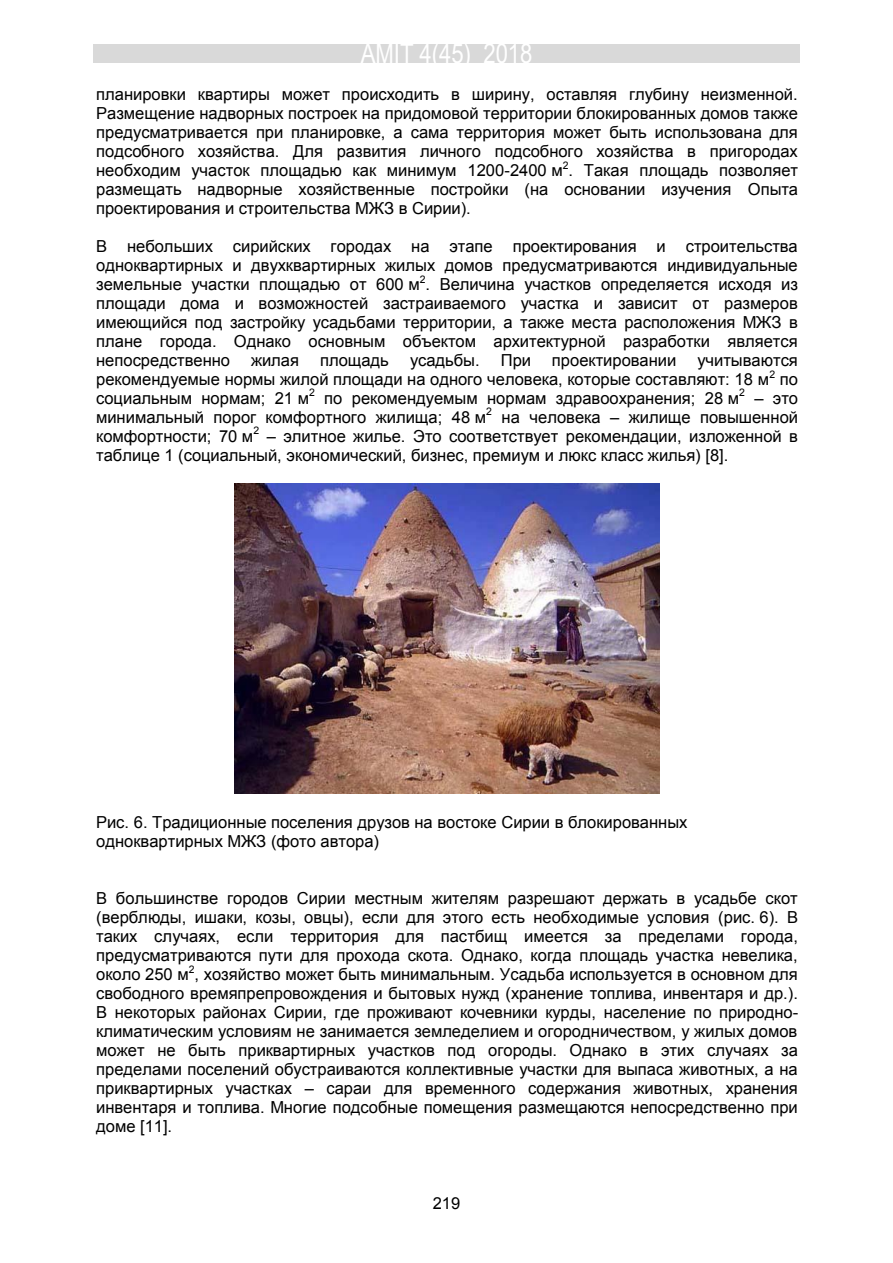
<style>
.page{position:relative;width:893px;height:1263px;background:#fff}
.page>*{position:absolute;margin:0;border:0;box-sizing:border-box;transform-origin:0 0}
.t1{font:27px "Arial Narrow";color:#fff}
.t2{font:16.5px/19px "Arial";color:#000;text-align:justify}
.t3{font:16.5px "Arial";color:#000}
.t4{font:10.5px "Arial";color:#000}
.s1{font-style:inherit}
</style>
<div class="page">
<div style="left:93px;top:44px;width:707px;height:19px;background:#d9d9d9"></div>
<img style="left:234px;top:483px;width:426px;height:311px">
<h1 class="t1" style="left:361px;top:34px;width:173px">AMIT 4(45) 2018</h1>
<p class="t2" style="left:96px;top:85px;width:703px">планировки квартиры может происходить в ширину, оставляя глубину неизменной.<br>Размещение надворных построек на придомовой территории блокированных домов также предусматривается при планировке, а сама территория может быть использована для подсобного хозяйства. Для развития личного подсобного хозяйства в пригородах необходим участок площадью как минимум 1200<span class="s1">-2400</span> м . Такая площадь позволяет</p>
<p class="t4" style="left:563px;top:158px;width:7px">2</p>
<p class="t2" style="left:96px;top:180px;width:703px">размещать надворные хозяйственные постройки (на основании изучения Опыта проектирования и строительства МЖЗ в Сирии).</p>
<p class="t2" style="left:96px;top:237px;width:703px">В небольших сирийских городах на этапе проектирования и строительства одноквартирных и двухквартирных жилых домов предусматриваются индивидуальные земельные участки площадью от 600 м . Величина участков определяется исходя из</p>
<p class="t4" style="left:420px;top:272px;width:7px">2</p>
<p class="t2" style="left:96px;top:294px;width:703px">площади дома и возможностей застраиваемого участка и зависит от размеров имеющийся под застройку усадьбами территории, а также места расположения МЖЗ в плане города. Однако основным объектом архитектурной разработки является непосредственно</p>
<p class="t2" style="left:251px;top:351px;width:50px">жилая</p>
<p class="t2" style="left:320px;top:351px;width:70px">площадь</p>
<p class="t2" style="left:410px;top:351px;width:71px">усадьбы.</p>
<p class="t2" style="left:501px;top:351px;width:32px">При</p>
<p class="t2" style="left:552px;top:351px;width:126px">проектировании</p>
<p class="t2" style="left:96px;top:351px;width:703px;text-indent:601px">учитываются рекомендуемые нормы жилой площади на одного человека, которые составляют: 18 м</p>
<p class="t4" style="left:769px;top:367px;width:7px">2</p>
<p class="t2" style="left:780px;top:370px;width:20px">по</p>
<p class="t2" style="left:96px;top:389px;width:215px">социальным нормам; 21 м</p>
<p class="t4" style="left:309px;top:386px;width:7px">2</p>
<p class="t2" style="left:324px;top:389px;width:417px">по рекомендуемым нормам здравоохранения; 28 м</p>
<p class="t4" style="left:739px;top:386px;width:7px">2</p>
<p class="t2" style="left:754px;top:389px;width:45px">– это</p>
<p class="t2" style="left:96px;top:408px;width:392px">минимальный порог комфортного жилища; 48 м</p>
<p class="t4" style="left:486px;top:405px;width:7px">2</p>
<p class="t2" style="left:502px;top:408px;width:298px">на человека – жилище повышенной</p>
<p class="t2" style="left:96px;top:427px;width:159px">комфортности; 70 м</p>
<p class="t4" style="left:253px;top:424px;width:7px">2</p>
<p class="t2" style="left:96px;top:427px;width:703px;text-indent:171px">– элитное жилье. Это соответствует рекомендации, изложенной в таблице 1 (социальный, экономический, бизнес, премиум и люкс класс жилья) [8].</p>
<p class="t2" style="left:96px;top:813px;width:593px">Рис. 6. Традиционные поселения друзов на востоке Сирии в блокированных одноквартирных МЖЗ (фото автора)</p>
<p class="t2" style="left:96px;top:889px;width:703px">В большинстве городов Сирии местным жителям разрешают держать в усадьбе скот (верблюды, ишаки, козы, овцы), если для этого есть необходимые условия (рис. <span class="s1">6)</span>. В таких случаях, если территория для пастбищ имеется за пределами города, предусматриваются пути для прохода скота. Однако, когда площадь участка невелика, около 250 м , хозяйство может быть минимальным. Усадьба используется в основном для</p>
<p class="t4" style="left:189px;top:962px;width:7px">2</p>
<p class="t2" style="left:96px;top:984px;width:704px">свободного времяпрепровождения и бытовых нужд (хранение топлива, инвентаря и др.).<br>В некоторых районах Сирии, где проживают кочевники курды<span class="s1">,</span> население по природно&shy;климатическим условиям не занимается земледелием и огородничеством, у жилых домов может не быть приквартирных участков под огороды. Однако в этих случаях за пределами поселений обустраиваются коллективные участки для выпаса животных, а на приквартирных участках – сараи для временного содержания животных, хранения инвентаря и топлива. Многие подсобные помещения размещаются непосредственно при доме [11].</p>
<p class="t3" style="left:433px;top:1192px;width:29px">219</p>
</div>
